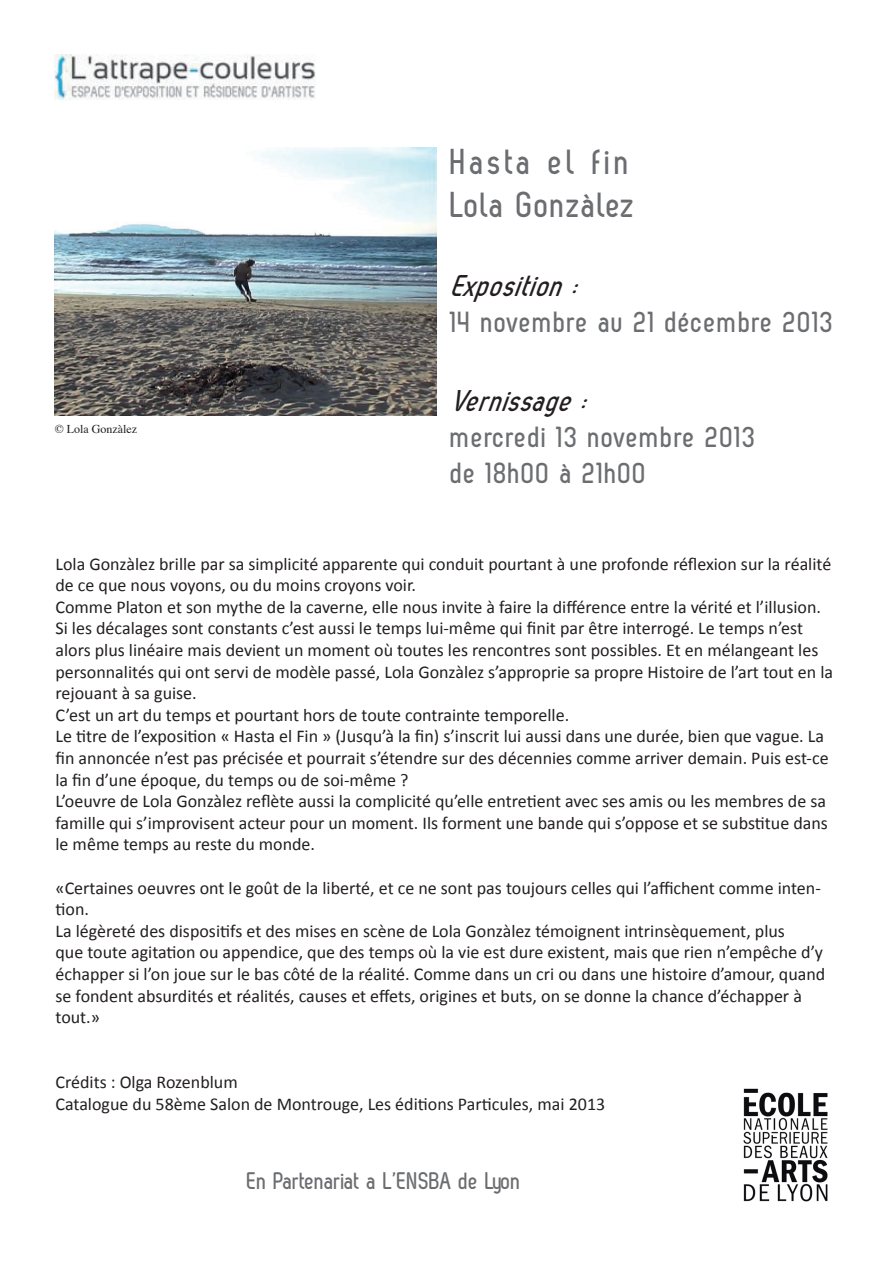
<style>
.page{position:relative;width:893px;height:1263px;background:#fff}
.page>*{position:absolute;margin:0;border:0;box-sizing:border-box;transform-origin:0 0}
.t1{font:700 36px/43.2px "Zag";letter-spacing:.03em;color:#6c6d70}
.t2{font:700 30px/36px "Zag";letter-spacing:.03em;color:#6c6d70}
.t3{font:italic 700 30px "Zag";color:#231f20}
.t4{font:700 24px "Zag";color:#6c6d70}
.t5{font:18px/21.6px "Calibri";color:#231f20}
.t6{font:12px "Times";color:#231f20}
</style>
<div class="page">
<img style="left:54px;top:148px;width:383px;height:267px">
<img style="left:54px;top:54px;width:262px;height:46px">
<img style="left:743px;top:1088px;width:85px;height:114px">
<h1 class="t1" style="left:451px;top:140px;width:186px">Hasta el fin<br>Lola Gonzàlez</h1>
<p class="t6" style="left:55px;top:417px;width:84px">© Lola Gonzàlez</p>
<h2 class="t3" style="left:451px;top:269px;width:139px">Exp osition:</h2>
<h2 class="t2" style="left:451px;top:304px;width:385px">14 novembre au 21 décembre 2013</h2>
<h2 class="t3" style="left:451px;top:385px;width:149px">Vernissag e:</h2>
<h2 class="t2" style="left:451px;top:419px;width:307px">mercredi 13 novembre 2013 de 18h00 à 21h00</h2>
<p class="t5" style="left:56px;top:552px;width:779px">Lola Gonzàlez brille par sa simplicité apparente qui conduit pourtant à une profonde réflexion sur la réalité de ce que nous voyons, ou du moins croyons voir.<br>Comme Platon et son mythe de la caverne, elle nous invite à faire la différence entre la vérité et l’illusion.<br>Si les décalages sont constants c’est aussi le temps lui-même qui finit par être interrogé. Le temps n’est alors plus linéaire mais devient un moment où toutes les rencontres sont possibles. Et en mélangeant les personnalités qui ont servi de modèle passé, Lola Gonzàlez s’approprie sa propre Histoire de l’art tout en la rejouant à sa guise.<br>C’est un art du temps et pourtant hors de toute contrainte temporelle.<br>Le titre de l’exposition « Hasta el Fin » (Jusqu’à la fin) s’inscrit lui aussi dans une durée, bien que vague. La fin annoncée n’est pas précisée et pourrait s’étendre sur des décennies comme arriver demain. Puis est-ce la fin d’une époque, du temps ou de soi-même ?<br>L’oeuvre de Lola Gonzàlez reflète aussi la complicité qu’elle entretient avec ses amis ou les membres de sa famille qui s’improvisent acteur pour un moment. Ils forment une bande qui s’oppose et se substitue dans le même temps au reste du monde.</p>
<p class="t5" style="left:56px;top:876px;width:771px">«Certaines oeuvres ont le goût de la liberté, et ce ne sont pas toujours celles qui l’affichent comme inten&shy;tion.<br>La légèreté des dispositifs et des mises en scène de Lola Gonzàlez témoignent intrinsèquement, plus<br>que toute agitation ou appendice, que des temps où la vie est dure existent, mais que rien n’empêche d’y échapper si l’on joue sur le bas côté de la réalité. Comme dans un cri ou dans une histoire d’amour, quand se fondent absurdités et réalités, causes et effets, origines et buts, on se donne la chance d’échapper à tout.»</p>
<p class="t5" style="left:56px;top:1070px;width:551px">Crédits : Olga Rozenblum<br>Catalogue du 58ème Salon de Montrouge, Les éditions Particules, mai 2013</p>
<h3 class="t4" style="left:247px;top:1167px;width:275px">En Partenariat a L’ENSBA de Lyon</h3>
</div>
